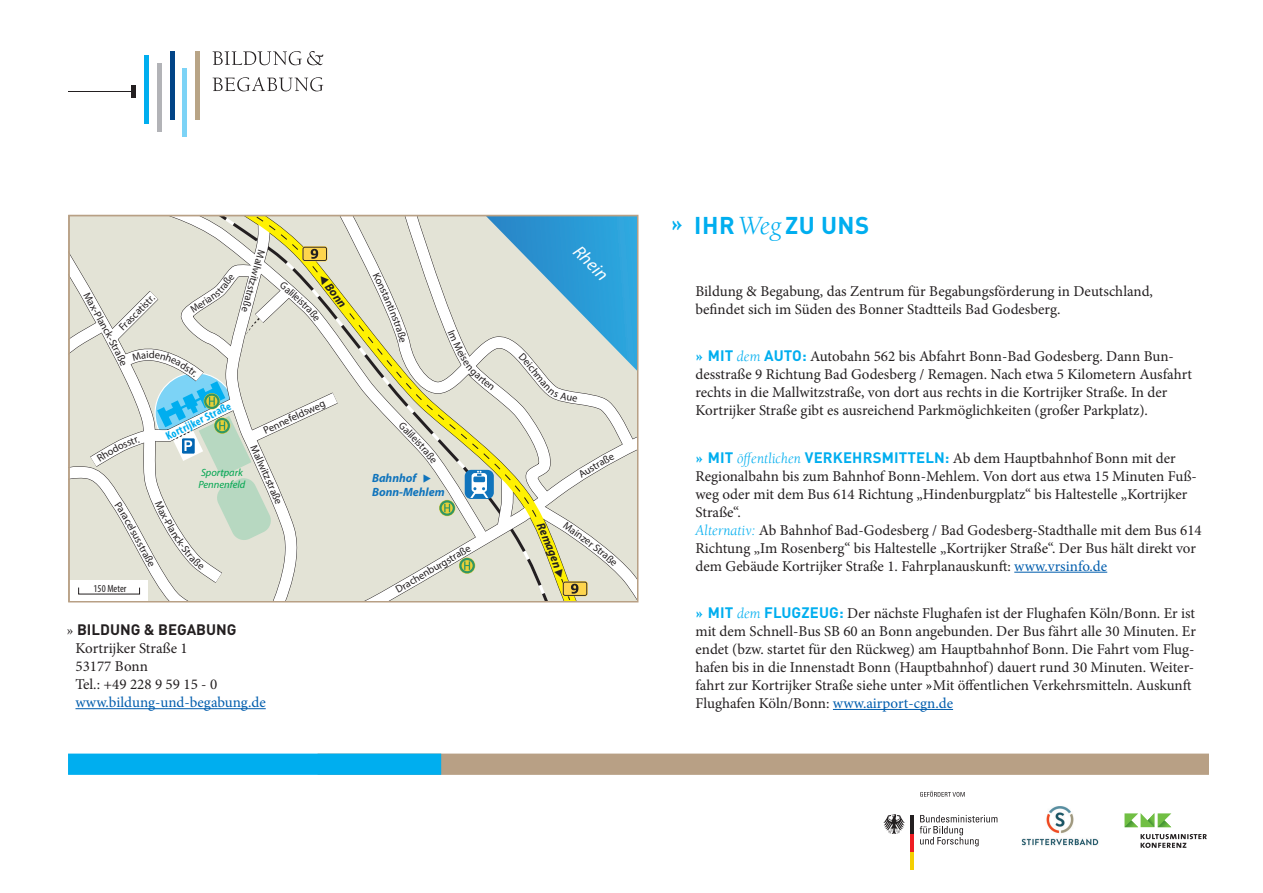
<style>
.page{position:relative;width:1263px;height:893px;background:#fff}
.page>*{position:absolute;margin:0;border:0;box-sizing:border-box;transform-origin:0 0}
.t1{font:700 24px "DIN Pro";letter-spacing:.02em;color:#00aeef}
.t2{font:italic 18px "Myriad Pro";color:#fff}
.t3{font:15px/18px "Minion Pro";color:#231f20}
.t4{font:15px "Minion Pro";color:#015dad}
.t5{font:700 15px "DIN Pro";color:#231f20}
.t6{font:italic 700 12px/13.5px "Myriad Pro";color:#1074bc}
.t7{font:italic 700 12px "Myriad Pro";color:#231f20}
.t8{font:700 condensed 11.4px "Myriad Pro";color:#00aeef}
.t9{font:10.5px "Myriad Pro";color:#231f20}
.t10{font:italic 10.5px/12.6px "Myriad Pro";color:#00a54f}
.t11{font:10.5px "Myriad Pro";color:#231f20;scale:.95 1}
.t12{font:condensed 10.5px "Myriad Pro";color:#231f20}
.s1{font-family:"Minion Pro";font-weight:400}
.s2{font-family:"Berkeley Std";font-weight:900}
.s3{font-family:"Berkeley Std";font-weight:400;font-style:italic;font-size:27px}
.s4{font-family:"Berkeley Std";font-weight:900;color:#00aeef}
.s5{font-family:"DIN Pro";font-weight:700;color:#00aeef}
.s6{font-family:"Berkeley Std";font-style:italic;color:#00aeef}
.s7{color:#015dad}
.s8{color:#000}
</style>
<div class="page">
<svg style="left:213px;top:77px;width:110px;height:14px"></svg>
<svg style="left:213px;top:51px;width:110px;height:14px"></svg>
<svg style="left:68px;top:85px;width:68px;height:13px"></svg>
<svg style="left:157px;top:64px;width:5px;height:68px"></svg>
<svg style="left:145px;top:55px;width:4px;height:68px"></svg>
<svg style="left:183px;top:68px;width:4px;height:68px"></svg>
<svg style="left:170px;top:51px;width:4px;height:68px"></svg>
<svg style="left:196px;top:51px;width:4px;height:68px"></svg>
<hr style="left:1014px;top:572px;width:93px;height:1px;background:#015dad">
<hr style="left:833px;top:709px;width:120px;height:1px;background:#015dad">
<hr style="left:75px;top:708px;width:191px;height:1px;background:#015dad">
<svg style="left:351px;top:218px;width:244px;height:381px;background:#e2e1cc"></svg>
<svg style="left:439px;top:500px;width:16px;height:16px"></svg>
<svg style="left:442px;top:502px;width:11px;height:12px"></svg>
<svg style="left:444px;top:504px;width:6px;height:8px"></svg>
<svg style="left:459px;top:558px;width:16px;height:15px"></svg>
<div style="left:462px;top:560px;width:11px;height:11px;background:#e6cf38;border-radius:50%"></div>
<div style="left:318px;top:754px;width:891px;height:21px;background:#b8a085;border:2px solid #b8a085"></div>
<div style="left:68px;top:754px;width:373px;height:21px;background:#00aeef;border:2px solid #00aeef"></div>
<svg style="left:920px;top:815px;width:77px;height:31px"></svg>
<hr style="left:910px;top:852px;width:3px;height:18px;background:#f4cf02">
<hr style="left:910px;top:833px;width:3px;height:19px;background:#ee1d23">
<hr style="left:910px;top:815px;width:3px;height:18px;background:#231f20">
<svg style="left:883px;top:814px;width:22px;height:20px"></svg>
<svg style="left:920px;top:791px;width:45px;height:6px"></svg>
<svg style="left:1140px;top:834px;width:67px;height:14px"></svg>
<svg style="left:1124px;top:813px;width:47px;height:14px"></svg>
<img style="left:1124px;top:820px;width:14px;height:7px">
<img style="left:1021px;top:806px;width:78px;height:40px">
<svg style="left:373px;top:272px;width:33px;height:71px"></svg>
<svg style="left:448px;top:215px;width:190px;height:187px;background:#a7ccd7"></svg>
<svg style="left:421px;top:447px;width:15px;height:17px"></svg>
<svg style="left:69px;top:215px;width:282px;height:387px"></svg>
<svg style="left:464px;top:454px;width:174px;height:148px"></svg>
<p class="t9" style="left:116px;top:324px;width:47px;rotate:-45deg">Frascatistr.</p>
<p class="t9" style="left:98px;top:302px;width:28px;rotate:61deg">x-Plan</p>
<p class="t9" style="left:112px;top:326px;width:26px;rotate:62deg">ck-Str</p>
<p class="t9" style="left:266px;top:260px;width:25px;rotate:106deg">al wl it</p>
<p class="t9" style="left:259px;top:283px;width:33px;rotate:105deg">zstraße</p>
<p class="t11" style="left:291px;top:283px;width:19px;rotate:42deg">alile</p>
<p class="t7" style="left:327px;top:271px;width:40px;rotate:52deg">▼ Bonn</p>
<p class="t8" style="left:163px;top:430px;width:73px;rotate:-26deg">Kortrijker Straße</p>
<p class="t9" style="left:261px;top:425px;width:68px;rotate:-25deg">Pennefeldsweg</p>
<p class="t9" style="left:259px;top:443px;width:20px;rotate:65deg">Mall</p>
<p class="t9" style="left:267px;top:460px;width:31px;rotate:66deg">witzstr</p>
<p class="t10" style="left:198px;top:465px;width:49px">Sportpark<br>Pennenfeld</p>
<p class="t9" style="left:141px;top:530px;width:27px;rotate:62deg">usstra</p>
<p class="t12" style="left:94px;top:582px;width:34px">150 Meter</p>
<p class="t5" style="left:67px;top:617px;width:171px"><span class="s1">»</span> BILDUNG &amp; BEGABUNG</p>
<p class="t3" style="left:75px;top:639px;width:143px">Kortrijker Straße 1<br>53177 Bonn<br>Tel.: +49 228 9 59 15 - 0</p>
<p class="t4" style="left:75px;top:692px;width:192px">www.bildung-und-begabung.de</p>
<p class="t11" style="left:405px;top:419px;width:21px;rotate:46deg">Galil</p>
<p class="t11" style="left:418px;top:432px;width:17px;rotate:47deg">eist</p>
<p class="t6" style="left:372px;top:471px;width:74px">Bahnhof ◆<br>Bonn-Mehlem</p>
<p class="t9" style="left:393px;top:584px;width:86px;rotate:-30deg">Drachenburgstraße</p>
<p class="t2" style="left:584px;top:240px;width:42px;rotate:45deg">Rhein</p>
<p class="t9" style="left:575px;top:524px;width:24px;rotate:36deg">ainze</p>
<h1 class="t1" style="left:671px;top:205px;width:200px"><span class="s2">»</span> IHR<span class="s3">Weg</span> ZU UNS</h1>
<p class="t3" style="left:695px;top:282px;width:459px">Bildung &amp; Begabung, das Zentrum für Begabungsförderung in Deutschland, befindet sich im Süden des Bonner Stadtteils Bad Godesberg.</p>
<p class="t3" style="left:695px;top:348px;width:498px"><span class="s4">»</span> <span class="s5">MIT</span> <span class="s6">dem</span> <span class="s5">AUTO:</span> Autobahn 562 bis Abfahrt Bonn-Bad Godesberg. Dann Bun&shy;desstraße 9 Richtung Bad Godesberg / Remagen. Nach etwa 5 Kilometern Ausfahrt rechts in die Mallwitzstraße, von dort aus rechts in die Kortrijker Straße. In der Kortrijker Straße gibt es ausreichend Parkmöglichkeiten (großer Parkplatz).</p>
<p class="t3" style="left:695px;top:449px;width:508px"><span class="s4">»</span> <span class="s5">MIT</span> <span class="s6">öffentlichen</span> <span class="s5">VERKEHRSMITTELN:</span> Ab dem Hauptbahnhof Bonn mit der Regionalbahn bis zum Bahnhof Bonn-Mehlem. Von dort aus etwa 15 Minuten Fuß&shy;weg oder mit dem Bus 614 Richtung „Hindenburgplatz“ bis Haltestelle „Kortrijker Straße“.<br><span class="s6">Alternativ:</span> Ab Bahnhof Bad-Godesberg / Bad Godesberg-Stadthalle mit dem Bus 614<br>Richtung „Im Rosenberg“ bis Haltestelle „Kortrijker Straße“. Der Bus hält direkt vor dem Gebäude Kortrijker Straße 1. Fahrplanauskunft: <span class="s7">www.vrsinfo.de</span></p>
<p class="t3" style="left:695px;top:604px;width:502px"><span class="s4">»</span> <span class="s5">MIT</span> <span class="s6">dem</span> <span class="s5">FLUGZEUG:</span> Der nächste Flughafen ist der Flughafen Köln/Bonn. Er ist mit dem Schnell-Bus SB 60 an Bonn angebunden. Der Bus fährt alle 30 Minuten. Er endet (bzw. startet für den Rückweg) am Hauptbahnhof Bonn. Die Fahrt vom Flug&shy;hafen bis in die Innenstadt Bonn (Hauptbahnhof) dauert rund 30 Minuten. Weiter&shy;fahrt zur Kortrijker Straße siehe unter <span class="s8">»</span>Mit öffentlichen Verkehrsmitteln. Auskunft Flughafen Köln/Bonn: <span class="s7">www.airport-cgn.de</span></p>
</div>
